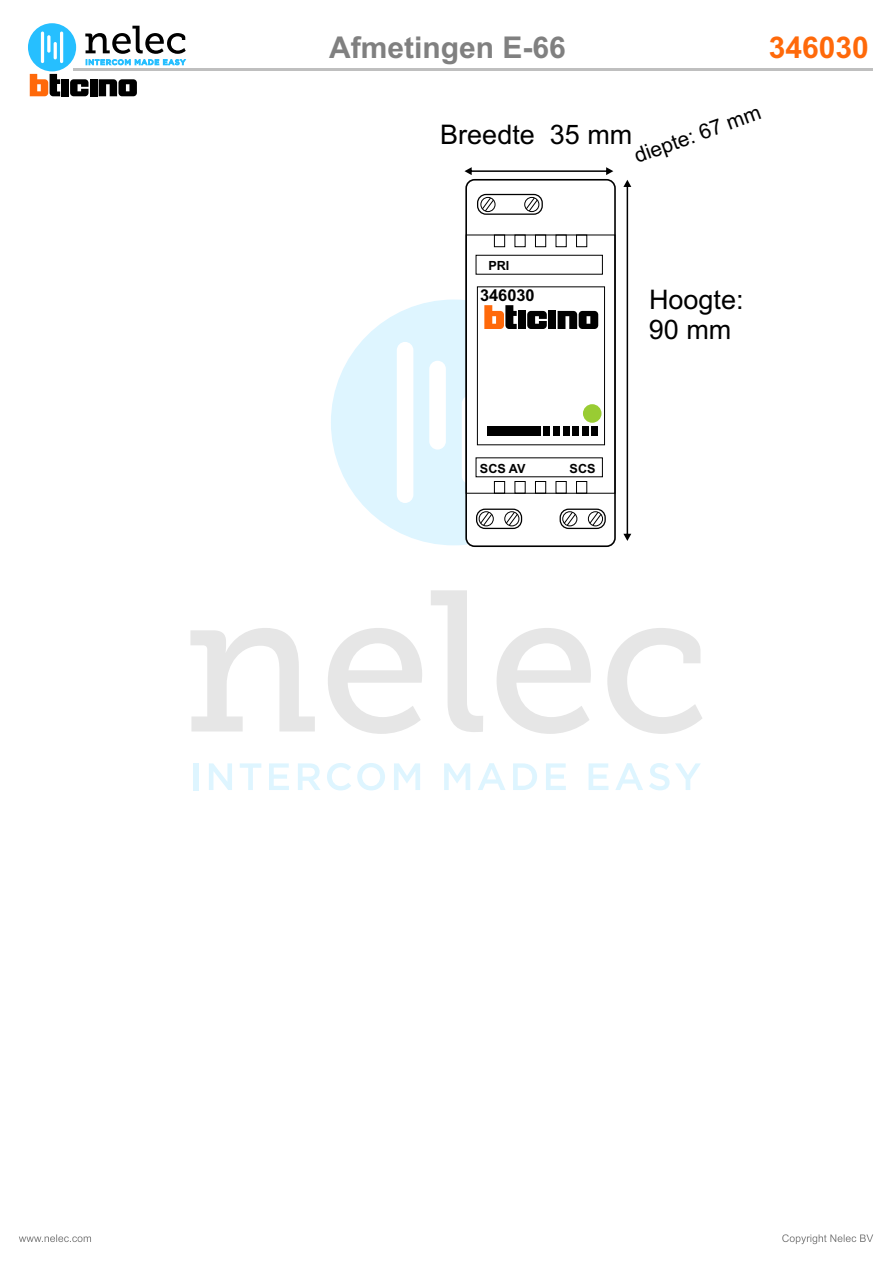
<style>
.page{position:relative;width:893px;height:1263px;background:#fff}
.page>*{position:absolute;margin:0;border:0;box-sizing:border-box;transform-origin:0 0}
.t1{font:700 30px "Arial";color:#808080}
.t2{font:700 30px "Arial";color:#ff690a}
.t3{font:27px/30.2px "Arial";color:#000}
.t4{font:21px "Arial";color:#000}
.t5{font:700 16.35px "Arial";color:#000}
.t6{font:700 12.6px "Arial";color:#000}
</style>
<div class="page">
<div style="left:28px;top:23px;width:48px;height:48px;background:#26bfff;border-radius:50%"></div>
<hr style="left:41px;top:32px;width:3px;height:31px;background:#fff;border-radius:2px">
<hr style="left:47px;top:35px;width:3px;height:18px;background:#fff;border-radius:2px">
<hr style="left:60px;top:32px;width:3px;height:31px;background:#fff;border-radius:2px">
<hr style="left:54px;top:42px;width:3px;height:17px;background:#fff;border-radius:2px">
<svg style="left:85px;top:26px;width:102px;height:40px"></svg>
<svg style="left:70px;top:79px;width:19px;height:17px"></svg>
<div style="left:90px;top:79px;width:7px;height:17px;background:#000"></div>
<div style="left:61px;top:79px;width:8px;height:17px;background:#000"></div>
<svg style="left:99px;top:79px;width:38px;height:17px"></svg>
<svg style="left:30px;top:74px;width:30px;height:22px"></svg>
<hr style="left:73px;top:68px;width:800px;height:2px;background:#bfbfbf">
<svg style="left:19px;top:1234px;width:72px;height:8px"></svg>
<svg style="left:782px;top:1234px;width:91px;height:10px"></svg>
<div style="left:331px;top:299px;width:246px;height:246px;background:#def5ff;border-radius:50%"></div>
<div style="left:397px;top:342px;width:16px;height:161px;background:#fff;border-radius:8px"></div>
<div style="left:429px;top:361px;width:17px;height:89px;background:#fff;border-radius:8px"></div>
<div style="left:462px;top:395px;width:16px;height:89px;background:#fff;border-radius:8px"></div>
<svg style="left:190px;top:628px;width:125px;height:103px"></svg>
<svg style="left:328px;top:628px;width:94px;height:106px"></svg>
<svg style="left:448px;top:701px;width:35px;height:31px"></svg>
<svg style="left:497px;top:628px;width:94px;height:106px"></svg>
<svg style="left:607px;top:628px;width:95px;height:106px"></svg>
<div style="left:194px;top:763px;width:5px;height:27px;background:#def5ff"></div>
<svg style="left:209px;top:763px;width:23px;height:27px"></svg>
<svg style="left:240px;top:763px;width:21px;height:27px"></svg>
<svg style="left:269px;top:763px;width:20px;height:27px"></svg>
<svg style="left:298px;top:763px;width:22px;height:27px"></svg>
<svg style="left:327px;top:763px;width:24px;height:27px"></svg>
<svg style="left:357px;top:763px;width:28px;height:27px"></svg>
<svg style="left:394px;top:763px;width:26px;height:27px"></svg>
<svg style="left:444px;top:763px;width:26px;height:27px"></svg>
<svg style="left:478px;top:763px;width:27px;height:27px"></svg>
<svg style="left:513px;top:763px;width:24px;height:27px"></svg>
<svg style="left:546px;top:763px;width:20px;height:27px"></svg>
<svg style="left:589px;top:763px;width:19px;height:27px"></svg>
<svg style="left:615px;top:763px;width:28px;height:27px"></svg>
<svg style="left:649px;top:763px;width:52px;height:27px"></svg>
<div style="left:465px;top:179px;width:151px;height:368px;background:#fff;border:2px solid #000;border-radius:8px"></div>
<div style="left:466px;top:235px;width:149px;height:258px;border:1px solid #000"></div>
<svg style="left:477px;top:286px;width:128px;height:159px"></svg>
<div style="left:494px;top:235px;width:11px;height:12px;border:1px solid #000"></div>
<div style="left:494px;top:481px;width:11px;height:12px;border:1px solid #000"></div>
<div style="left:515px;top:235px;width:10px;height:12px;border:1px solid #000"></div>
<div style="left:515px;top:481px;width:10px;height:12px;border:1px solid #000"></div>
<div style="left:535px;top:235px;width:11px;height:12px;border:1px solid #000"></div>
<div style="left:535px;top:481px;width:11px;height:12px;border:1px solid #000"></div>
<div style="left:556px;top:235px;width:10px;height:12px;border:1px solid #000"></div>
<div style="left:556px;top:481px;width:10px;height:12px;border:1px solid #000"></div>
<div style="left:576px;top:235px;width:11px;height:12px;border:1px solid #000"></div>
<div style="left:576px;top:481px;width:11px;height:12px;border:1px solid #000"></div>
<div style="left:543px;top:426px;width:7px;height:9px;background:#000"></div>
<div style="left:553px;top:426px;width:7px;height:9px;background:#000"></div>
<div style="left:563px;top:426px;width:6px;height:9px;background:#000"></div>
<div style="left:572px;top:426px;width:7px;height:9px;background:#000"></div>
<div style="left:582px;top:426px;width:6px;height:9px;background:#000"></div>
<div style="left:592px;top:426px;width:6px;height:9px;background:#000"></div>
<div style="left:487px;top:426px;width:53px;height:9px;background:#000"></div>
<div style="left:477px;top:194px;width:66px;height:21px;border:1px solid #000;border-radius:8px"></div>
<svg style="left:560px;top:509px;width:45px;height:19px"></svg>
<svg style="left:477px;top:509px;width:45px;height:19px"></svg>
<div style="left:560px;top:509px;width:46px;height:20px;border:1px solid #000;border-radius:8px"></div>
<div style="left:476px;top:509px;width:46px;height:20px;border:1px solid #000;border-radius:8px"></div>
<div style="left:563px;top:512px;width:14px;height:14px;background:#282828;border-radius:50%"></div>
<div style="left:479px;top:512px;width:14px;height:14px;background:#363636;border-radius:50%"></div>
<div style="left:562px;top:511px;width:15px;height:15px;border:1px solid #000;border-radius:50%"></div>
<div style="left:479px;top:511px;width:15px;height:15px;border:1px solid #000;border-radius:50%"></div>
<svg style="left:563px;top:511px;width:13px;height:15px"></svg>
<svg style="left:480px;top:511px;width:13px;height:15px"></svg>
<div style="left:588px;top:512px;width:15px;height:14px;background:#7c7c7c;border-radius:50%"></div>
<div style="left:505px;top:512px;width:14px;height:14px;background:#222;border-radius:50%"></div>
<div style="left:588px;top:511px;width:15px;height:15px;border:1px solid #000;border-radius:50%"></div>
<div style="left:504px;top:511px;width:15px;height:15px;border:1px solid #000;border-radius:50%"></div>
<svg style="left:589px;top:511px;width:13px;height:15px"></svg>
<svg style="left:505px;top:511px;width:13px;height:15px"></svg>
<div style="left:481px;top:197px;width:14px;height:15px;border:1px solid #000;border-radius:50%"></div>
<svg style="left:481px;top:197px;width:13px;height:15px"></svg>
<div style="left:524px;top:197px;width:15px;height:15px;border:1px solid #000;border-radius:50%"></div>
<svg style="left:525px;top:197px;width:13px;height:15px"></svg>
<div style="left:583px;top:404px;width:18px;height:19px;background:#9c3;border-radius:50%"></div>
<svg style="left:623px;top:180px;width:8px;height:361px"></svg>
<svg style="left:464px;top:167px;width:149px;height:8px"></svg>
<p class="t1" style="left:329px;top:36px;width:238px">Afmetingen E-66</p>
<p class="t2" style="left:769px;top:36px;width:102px">346030</p>
<p class="t4" style="left:632px;top:149px;width:135px;rotate:-20deg">diep e: 6 mm</p>
<p class="t3" style="left:440px;top:122px;width:194px">Breedte 35 mm</p>
<p class="t6" style="left:488px;top:261px;width:23px">PRI</p>
<p class="t5" style="left:480px;top:289px;width:56px">346030</p>
<p class="t6" style="left:480px;top:464px;width:47px">SCS AV</p>
<p class="t6" style="left:570px;top:464px;width:27px">SCS</p>
<p class="t3" style="left:649px;top:287px;width:96px">Hoogte:<br>90 mm</p>
</div>
